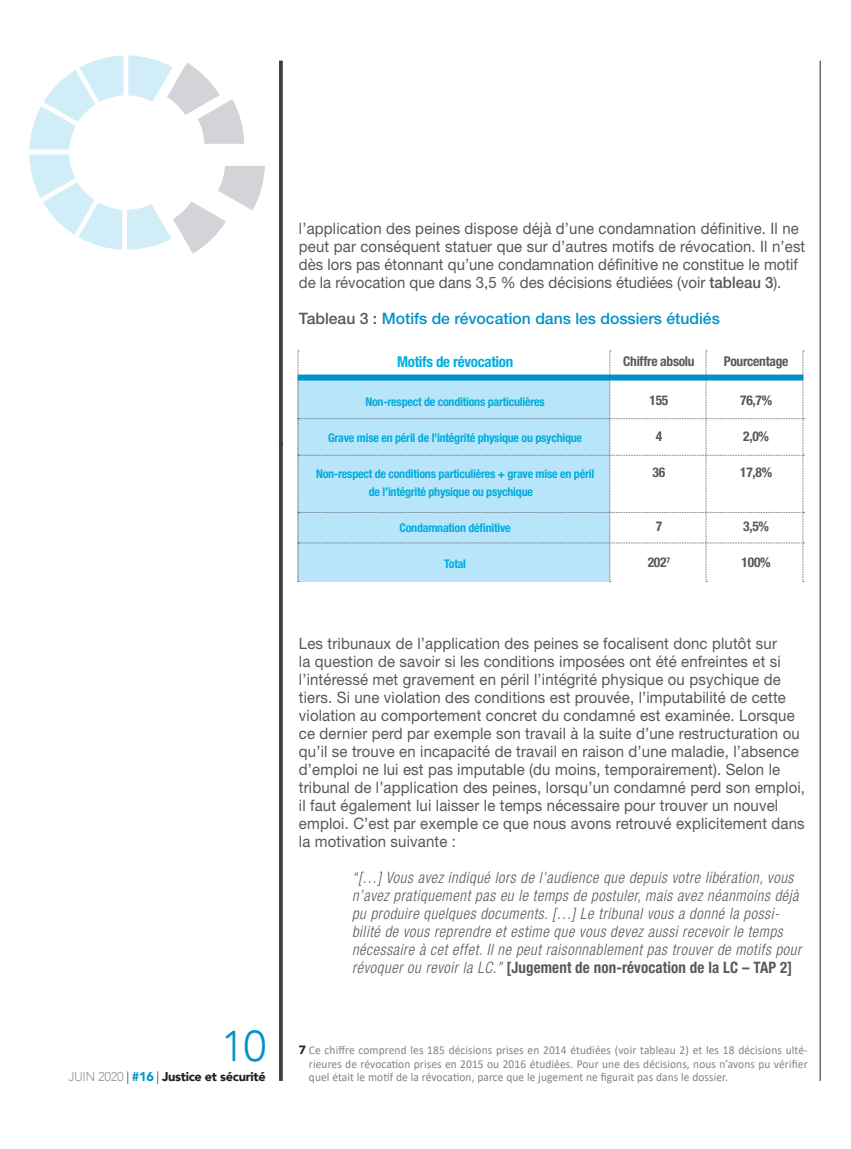
<style>
.page{position:relative;width:851px;height:1149px;background:#fff}
.page>*{position:absolute;margin:0;border:0;box-sizing:border-box;transform-origin:0 0}
.Folio{font:300 43.05px "Avenir";color:#0092c8}
.Texte{font:15.75px/18px "Helvetica Neue LT Std";letter-spacing:.01em;color:#57585a;scale:.95 1}
.Texte-2{font:italic 300 condensed 15.75px/18px "Helvetica Neue LT Std";letter-spacing:.04em;color:#57585a;scale:.95 1}
.Texte-3{font:500 15.75px "Helvetica Neue LT Std";color:#0092c8}
.Texte-4{font:700 condensed 15px "Helvetica Neue LT Std";letter-spacing:-.02em;color:#01addd}
.Texte-5{font:700 condensed 13.5px "Helvetica Neue LT Std";letter-spacing:-.02em;color:#57585a}
.t1{font:900 12.75px "Avenir";letter-spacing:-.025em;color:#231f20}
.Notes{font:12px/13.5px "Calibri";letter-spacing:.01em;color:#808285;text-align:justify;scale:.95 1}
.Texte-6{font:700 condensed 12px/18px "Helvetica Neue LT Std";letter-spacing:-.02em;color:#01addd}
.s1{font-weight:300;color:#939598}
.s2{font-weight:300}
.s3{color:#0092c8}
.s4{font-weight:500}
.s5{color:#57585a}
.s6{font-weight:700;font-style:normal}
.s7{font-family:"Avenir";font-weight:900;color:#231f20}
</style>
<div class="page">
<svg style="left:29px;top:55px;width:236px;height:198px"></svg>
<hr style="left:819px;top:61px;width:1px;height:1019px;background:#231f20">
<svg style="left:279px;top:61px;width:4px;height:381px;fill:#424243"></svg>
<svg style="left:279px;top:442px;width:4px;height:638px;fill:#3e3e3f"></svg>
<svg style="left:297px;top:350px;width:507px;height:231px"></svg>
<p class="Folio" style="left:221px;top:1019px;width:46px">10</p>
<p class="t1" style="left:68px;top:1065px;width:199px"><span class="s1">JUIN 2020</span> <span class="s2">|</span> <span class="s3">#16</span> <span class="s2">|</span> Justice et sécurité</p>
<p class="Texte" style="left:299px;top:219px;width:534px">l’application des peines dispose déjà d’une condamnation définitive. Il ne peut par conséquent statuer que sur d’autres motifs de révocation. Il n’est dès lors pas étonnant qu’une condamnation définitive ne constitue le motif de la révocation que dans 3,5 % des décisions étudiées (voir <span class="s4">tableau 3</span>).</p>
<p class="Texte-3" style="left:299px;top:309px;width:422px"><span class="s5">Tableau 3 :</span> Motifs de révocation dans les dossiers étudiés</p>
<p class="Texte-4" style="left:397px;top:352px;width:118px">Motifs de révocation</p>
<p class="Texte-6" style="left:365px;top:392px;width:181px">Non-respect de conditions particulières</p>
<p class="Texte-6" style="left:328px;top:428px;width:255px">Grave mise en péril de l’intégrité physique ou psychique</p>
<p class="Texte-6" style="left:369px;top:464px;width:227px;text-indent:-53px">Non-respect de conditions particulières + grave mise en péril de l’intégrité physique ou psychique</p>
<p class="Texte-6" style="left:399px;top:518px;width:113px">Condamnation définitive</p>
<p class="Texte-6" style="left:444px;top:554px;width:23px">Total</p>
<p class="Texte-5" style="left:623px;top:353px;width:73px">Chiffre absolu</p>
<p class="Texte-5" style="left:649px;top:392px;width:20px">155</p>
<p class="Texte-5" style="left:655px;top:428px;width:8px">4</p>
<p class="Texte-5" style="left:652px;top:464px;width:14px">36</p>
<p class="Texte-5" style="left:655px;top:518px;width:8px">7</p>
<p class="Texte-5" style="left:647px;top:554px;width:24px">202<sup>7</sup></p>
<p class="Texte-5" style="left:723px;top:352px;width:66px">Pourcentage</p>
<p class="Texte-5" style="left:740px;top:391px;width:34px">76,7%</p>
<p class="Texte-5" style="left:743px;top:427px;width:27px">2,0%</p>
<p class="Texte-5" style="left:740px;top:463px;width:34px">17,8%</p>
<p class="Texte-5" style="left:743px;top:517px;width:27px">3,5%</p>
<p class="Texte-5" style="left:741px;top:553px;width:31px">100%</p>
<p class="Texte" style="left:299px;top:633px;width:534px">Les tribunaux de l’application des peines se focalisent donc plutôt sur<br>la question de savoir si les conditions imposées ont été enfreintes et si l’intéressé met gravement en péril l’intégrité physique ou psychique de tiers. Si une violation des conditions est prouvée, l’imputabilité de cette violation au comportement concret du condamné est examinée. Lorsque ce dernier perd par exemple son travail à la suite d’une restructuration ou qu’il se trouve en incapacité de travail en raison d’une maladie, l’absence d’emploi ne lui est pas imputable (du moins, temporairement). Selon le tribunal de l’application des peines, lorsqu’un condamné perd son emploi, il faut également lui laisser le temps nécessaire pour trouver un nouvel emploi. C’est par exemple ce que nous avons retrouvé explicitement dans la motivation suivante :</p>
<p class="Texte-2" style="left:352px;top:868px;width:474px">“[…] Vous avez indiqué lors de l’audience que depuis votre libération, vous n’avez pratiquement pas eu le temps de postuler, mais avez néanmoins déjà pu produire quelques documents. […] Le tribunal vous a donné la possi&shy;bilité de vous reprendre et estime que vous devez aussi recevoir le temps nécessaire à cet effet. Il ne peut raisonnablement pas trouver de motifs pour révoquer ou revoir la LC.” <span class="s6">[Jugement de non-révocation de la LC – TAP 2]</span></p>
<p class="Notes" style="left:309px;top:1042px;width:526px;text-indent:-10px"><span class="s7">7</span> Ce chiffre comprend les 185 décisions prises en 2014 étudiées (voir tableau 2) et les 18 décisions ulté&shy;rieures de révocation prises en 2015 ou 2016 étudiées. Pour une des décisions, nous n’avons pu vérifier quel était le motif de la révocation, parce que le jugement ne figurait pas dans le dossier.</p>
</div>
